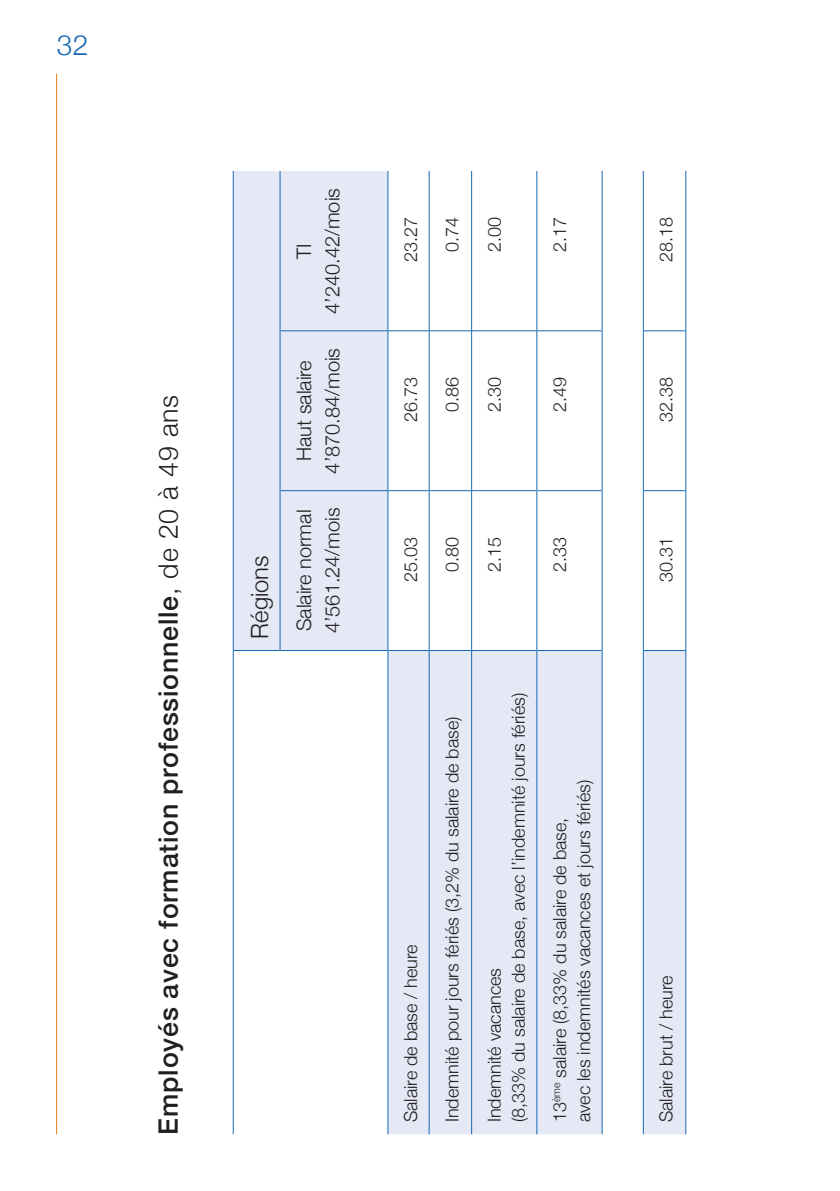
<style>
.page{position:relative;width:840px;height:1191px;background:#fff}
.page>*{position:absolute;margin:0;border:0;box-sizing:border-box;transform-origin:0 0}
.t1{font:300 28px "Helvetica Neue";color:#1768b4}
.t2{font:500 26.8px "Helvetica Neue";letter-spacing:.03em;color:#231f20}
.t3{font:300 23.8px "Helvetica Neue";color:#231f20}
.t4{font:300 20px/28px "Helvetica Neue";color:#231f20;text-align:center}
.t5{font:300 18px/24px "Helvetica Neue";color:#231f20}
.s1{font-weight:300}
</style>
<div class="page">
<hr style="left:56px;top:74px;width:1px;height:1060px;background:#f58220">
<svg style="left:234px;top:171px;width:451px;height:963px"></svg>
<hr style="left:233px;top:650px;width:1px;height:484px;background:#1768b4">
<hr style="left:233px;top:490px;width:1px;height:160px;background:#1768b4">
<hr style="left:233px;top:650px;width:46px;height:1px;background:#1768b4">
<hr style="left:233px;top:331px;width:1px;height:159px;background:#1768b4">
<hr style="left:233px;top:171px;width:1px;height:160px;background:#1768b4">
<hr style="left:279px;top:490px;width:1px;height:161px;background:#1768b4">
<hr style="left:280px;top:650px;width:107px;height:1px;background:#1768b4">
<hr style="left:279px;top:331px;width:1px;height:159px;background:#1768b4">
<hr style="left:279px;top:171px;width:1px;height:160px;background:#1768b4">
<hr style="left:280px;top:330px;width:107px;height:1px;background:#1768b4">
<hr style="left:280px;top:490px;width:107px;height:1px;background:#1768b4">
<hr style="left:387px;top:650px;width:1px;height:484px;background:#1768b4">
<hr style="left:387px;top:490px;width:1px;height:160px;background:#1768b4">
<hr style="left:387px;top:331px;width:1px;height:159px;background:#1768b4">
<hr style="left:388px;top:490px;width:40px;height:1px;background:#1768b4">
<hr style="left:387px;top:171px;width:1px;height:160px;background:#1768b4">
<hr style="left:429px;top:490px;width:42px;height:1px;background:#1768b4">
<hr style="left:471px;top:650px;width:1px;height:484px;background:#1768b4">
<hr style="left:471px;top:490px;width:1px;height:160px;background:#1768b4">
<hr style="left:471px;top:331px;width:1px;height:159px;background:#1768b4">
<hr style="left:471px;top:490px;width:65px;height:1px;background:#1768b4">
<hr style="left:471px;top:171px;width:1px;height:160px;background:#1768b4">
<hr style="left:537px;top:490px;width:64px;height:1px;background:#1768b4">
<hr style="left:601px;top:650px;width:1px;height:484px;background:#1768b4">
<hr style="left:601px;top:490px;width:1px;height:160px;background:#1768b4">
<hr style="left:601px;top:331px;width:1px;height:159px;background:#1768b4">
<hr style="left:601px;top:171px;width:1px;height:160px;background:#1768b4">
<hr style="left:643px;top:490px;width:42px;height:1px;background:#1768b4">
<hr style="left:388px;top:650px;width:40px;height:1px;background:#1768b4">
<hr style="left:388px;top:330px;width:40px;height:1px;background:#1768b4">
<hr style="left:428px;top:650px;width:1px;height:484px;background:#1768b4">
<hr style="left:428px;top:490px;width:1px;height:160px;background:#1768b4">
<hr style="left:429px;top:650px;width:42px;height:1px;background:#1768b4">
<hr style="left:428px;top:331px;width:1px;height:159px;background:#1768b4">
<hr style="left:428px;top:171px;width:1px;height:160px;background:#1768b4">
<hr style="left:429px;top:330px;width:42px;height:1px;background:#1768b4">
<hr style="left:471px;top:650px;width:65px;height:1px;background:#1768b4">
<hr style="left:471px;top:330px;width:65px;height:1px;background:#1768b4">
<hr style="left:536px;top:650px;width:1px;height:484px;background:#1768b4">
<hr style="left:536px;top:490px;width:1px;height:160px;background:#1768b4">
<hr style="left:537px;top:650px;width:64px;height:1px;background:#1768b4">
<hr style="left:536px;top:331px;width:1px;height:159px;background:#1768b4">
<hr style="left:536px;top:171px;width:1px;height:160px;background:#1768b4">
<hr style="left:537px;top:330px;width:64px;height:1px;background:#1768b4">
<hr style="left:642px;top:650px;width:1px;height:484px;background:#1768b4">
<hr style="left:642px;top:490px;width:1px;height:160px;background:#1768b4">
<hr style="left:643px;top:650px;width:42px;height:1px;background:#1768b4">
<hr style="left:642px;top:331px;width:1px;height:159px;background:#1768b4">
<hr style="left:642px;top:171px;width:1px;height:160px;background:#1768b4">
<hr style="left:643px;top:330px;width:42px;height:1px;background:#1768b4">
<hr style="left:685px;top:650px;width:1px;height:484px;background:#1768b4">
<hr style="left:685px;top:490px;width:1px;height:160px;background:#1768b4">
<hr style="left:685px;top:331px;width:1px;height:159px;background:#1768b4">
<hr style="left:685px;top:171px;width:1px;height:160px;background:#1768b4">
<h1 class="t1" style="left:57px;top:23px;width:33px">32</h1>
<h2 class="t2" style="left:147px;top:1134px;width:741px;rotate:-90deg">Employés avec formation professionnelle<span class="s1">, de 20 à 49 ans</span></h2>
<h3 class="t3" style="left:240px;top:638px;width:85px;rotate:-90deg">Régions</h3>
<p class="t4" style="left:288px;top:314px;width:127px;rotate:-90deg">TI<br>4’240.42/mois</p>
<p class="t4" style="left:288px;top:473px;width:127px;rotate:-90deg">Haut salaire<br>4’870.84/mois</p>
<p class="t4" style="left:288px;top:633px;width:127px;text-align:left;rotate:-90deg">Salaire normal<br>4’561.24/mois</p>
<p class="t5" style="left:397px;top:262px;width:47px;rotate:-90deg">23.27</p>
<p class="t5" style="left:438px;top:252px;width:37px;rotate:-90deg">0.74</p>
<p class="t5" style="left:481px;top:252px;width:37px;rotate:-90deg">2.00</p>
<p class="t5" style="left:397px;top:422px;width:47px;rotate:-90deg">26.73</p>
<p class="t5" style="left:438px;top:412px;width:37px;rotate:-90deg">0.86</p>
<p class="t5" style="left:481px;top:412px;width:37px;rotate:-90deg">2.30</p>
<p class="t5" style="left:546px;top:252px;width:37px;rotate:-90deg">2.17</p>
<p class="t5" style="left:546px;top:412px;width:37px;rotate:-90deg">2.49</p>
<p class="t5" style="left:397px;top:581px;width:47px;rotate:-90deg">25.03</p>
<p class="t5" style="left:438px;top:571px;width:37px;rotate:-90deg">0.80</p>
<p class="t5" style="left:481px;top:571px;width:37px;rotate:-90deg">2.15</p>
<p class="t5" style="left:546px;top:571px;width:37px;rotate:-90deg">2.33</p>
<p class="t5" style="left:397px;top:1122px;width:180px;rotate:-90deg">Salaire de base / heure</p>
<p class="t5" style="left:438px;top:1122px;width:407px;rotate:-90deg">Indemnité pour jours fériés (3,2% du salaire de base)</p>
<p class="t5" style="left:481px;top:1122px;width:431px;rotate:-90deg">Indemnité vacances<br>(8,33% du salaire de base, avec l’indemnité jours fériés)</p>
<p class="t5" style="left:546px;top:1122px;width:344px;rotate:-90deg">13<sup>ème</sup> salaire (8,33% du salaire de base, avec les indemnités vacances et jours fériés)</p>
<p class="t5" style="left:652px;top:262px;width:47px;rotate:-90deg">28.18</p>
<p class="t5" style="left:652px;top:422px;width:47px;rotate:-90deg">32.38</p>
<p class="t5" style="left:652px;top:581px;width:47px;rotate:-90deg">30.31</p>
<p class="t5" style="left:652px;top:1122px;width:148px;rotate:-90deg">Salaire brut / heure</p>
</div>
